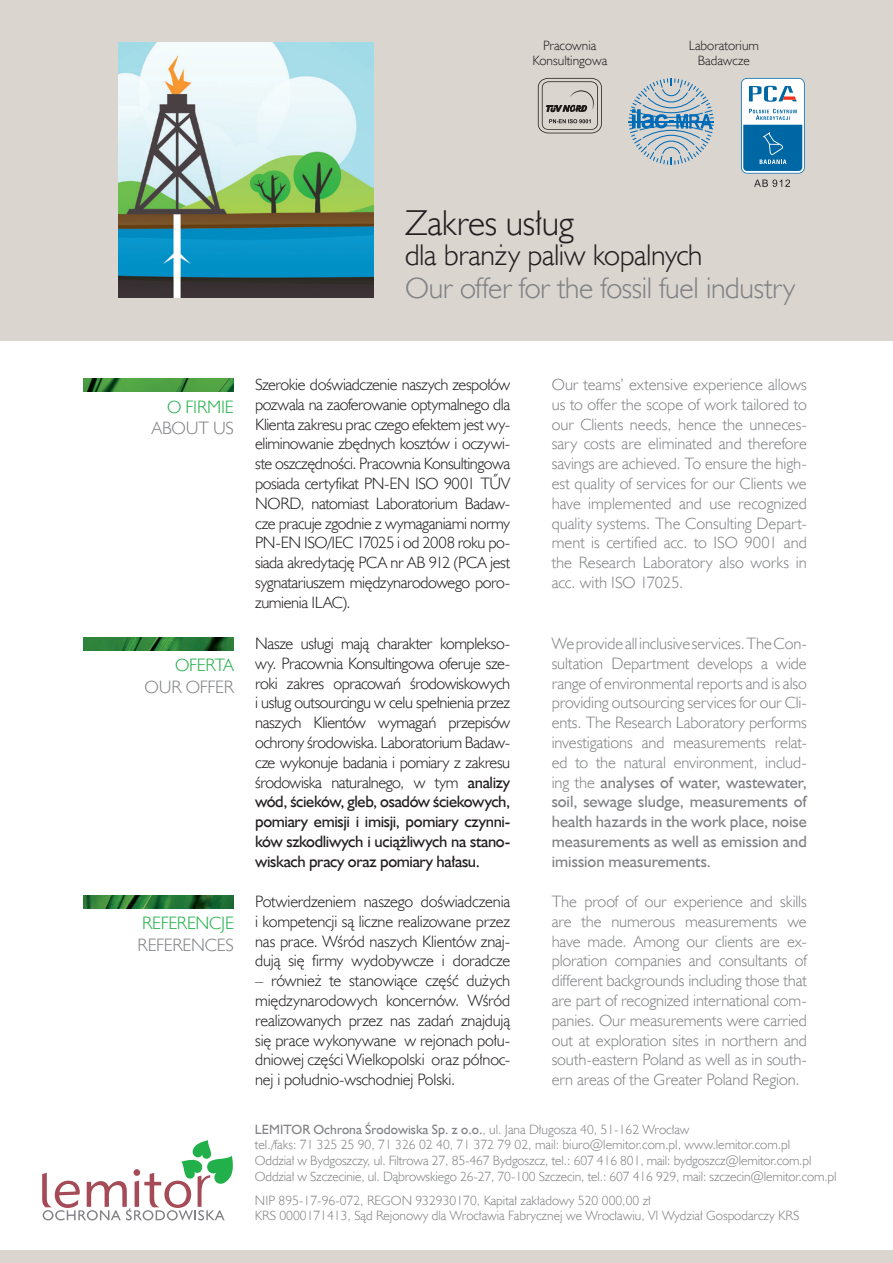
<style>
.page{position:relative;width:893px;height:1263px;background:#fff}
.page>*{position:absolute;margin:0;border:0;box-sizing:border-box;transform-origin:0 0}
.t1{font:36px "Humanst 521 Lt EU Normal";letter-spacing:-.01em;color:#231f20}
.t2{font:30px "Humanst 521 Lt EU Normal";letter-spacing:-.01em;color:#808285}
.t3{font:30px "Humanst 521 Lt EU Normal";letter-spacing:-.01em;color:#231f20}
.t4{font:18px "Humanst 521 Lt EU Normal";letter-spacing:-.01em;color:#808285}
.t5{font:18px "Humanst 521 Lt EU Normal";color:#22b04a}
.t6{font:16.5px/19.8px "Humanst 521 Lt EU Normal";letter-spacing:-.02em;color:#231f20;text-align:justify}
.t7{font:16.5px/19.8px "Humanst 521 Lt EU Normal";letter-spacing:-.005em;color:#808285;text-align:justify}
.t8{font:16.5px/19.8px "Humanst 521 EU Normal";color:#808285;text-align:justify}
.t9{font:16.5px/19.8px "Humanst 521 EU Normal";letter-spacing:-.02em;color:#231f20;text-align:justify}
.t10{font:13.5px/15.8px "Humanst 521 Lt EU Normal";color:#808285}
.t11{font:13.5px "Humanst 521 EU Normal";color:#808285}
.t12{font:13.5px/15px "Humanst 521 Lt EU Normal";color:#231f20;text-align:center}
.s1{font-family:"Humanst 521 EU Normal"}
.s2{font-family:"Humanst 521 Lt EU Normal"}
</style>
<div class="page">
<div style="left:0;top:0;width:893px;height:340px;background:#dbd5cf"></div>
<div style="left:0;top:1250px;width:893px;height:13px;background:#dbd5cf"></div>
<img style="left:118px;top:43px;width:255px;height:255px">
<svg style="left:42px;top:1140px;width:191px;height:80px"></svg>
<svg style="left:754px;top:180px;width:36px;height:7px"></svg>
<svg style="left:741px;top:78px;width:64px;height:96px;background:#77accd"></svg>
<svg style="left:538px;top:78px;width:64px;height:55px"></svg>
<svg style="left:629px;top:78px;width:85px;height:87px"></svg>
<img style="left:83px;top:895px;width:151px;height:13px">
<img style="left:83px;top:378px;width:151px;height:13px">
<img style="left:83px;top:637px;width:151px;height:13px">
<p class="t12" style="left:532px;top:38px;width:76px">Pracownia<br>Konsultingowa</p>
<p class="t12" style="left:689px;top:38px;width:72px">Laboratorium<br>Badawcze</p>
<h1 class="t1" style="left:405px;top:201px;width:170px">Zakres usług</h1>
<h2 class="t3" style="left:405px;top:237px;width:299px">dla branży paliw kopalnych</h2>
<h2 class="t2" style="left:405px;top:270px;width:392px">Our offer for the fossil fuel industry</h2>
<p class="t5" style="left:167px;top:395px;width:61px">ofirmie</p>
<p class="t4" style="left:152px;top:417px;width:13px">abo</p>
<p class="t4" style="left:186px;top:417px;width:48px">ut us</p>
<p class="t5" style="left:175px;top:654px;width:11px">oferta</p>
<p class="t4" style="left:145px;top:676px;width:52px">our offer</p>
<p class="t5" style="left:142px;top:912px;width:10px">referencje</p>
<p class="t4" style="left:138px;top:934px;width:98px">REFERENCES</p>
<p class="t6" style="left:255px;top:374px;width:257px">Szerokie doświadczenie naszych zespołów pozwala na zaoferowanie optymalnego dla Klienta zakresu prac czego efektem jest wy&shy;eliminowanie zbędnych kosztów i oczywi&shy;ste oszczędności. Pracownia Konsultingowa posiada certyfikat PN-EN ISO 9001 TŰV NORD, natomiast Laboratorium Badaw&shy;cze pracuje zgodnie z wymaganiami normy PN-EN ISO/IEC 17025 i od 2008 roku po&shy;siada akredytację PCA nr AB 912 (PCA jest sygnatariuszem międzynarodowego poro&shy;zumienia I LAC).</p>
<p class="t6" style="left:255px;top:633px;width:257px">Nasze usługi mają charakter komplekso&shy;wy. Pracownia Konsultingowa oferuje sze&shy;roki zakres opracowań środowiskowych i usług outsourcingu w celu spełnienia przez naszych Klientów wymagań przepisów ochrony środowiska. Laboratorium Badaw&shy;cze wykonuje badania i pomiary z zakresu środowiska naturalnego, w tym <span class="s1">analizy</span></p>
<p class="t9" style="left:255px;top:792px;width:257px">wód, ścieków, gleb, osadów ściekowych, pomiary emisji i imisji, pomiary czynni&shy;ków szkodliwych i uciążliwych na stano&shy;wiskach pracy oraz pomiary hałasu.</p>
<p class="t6" style="left:255px;top:891px;width:257px">Potwierdzeniem naszego doświadczenia i kompetencji są liczne realizowane przez nas prace. Wśród naszych Klientów znaj&shy;dują się firmy wydobywcze i doradcze</p>
<p class="t6" style="left:255px;top:970px;width:257px">– również te stanowiące część dużych międzynarodowych koncernów. Wśród realizowanych przez nas zadań znajdują się prace wykonywane w rejonach połu&shy;dniowej części Wielkopolski oraz północ&shy;nej i południo-wschodniej Polski.</p>
<p class="t7" style="left:552px;top:374px;width:257px">Our teams’ extensive experience allows us to offer the scope of work tailored to our Clients needs, hence the unneces&shy;sary costs are eliminated and therefore savings are achieved. To ensure the high&shy;est quality of services for our Clients we have implemented and use recognized quality systems. The Consulting Depart&shy;ment is certified acc. to ISO 9001 and the Research Laboratory also works in acc. with ISO 17025.</p>
<p class="t7" style="left:552px;top:633px;width:257px">We provide all inclusive services. The Con&shy;sultation Department develops a wide range of environmental reports and is also providing outsourcing services for our Cli&shy;ents. The Research Laboratory performs investigations and measurements relat&shy;ed to the natural environment, includ-</p>
<p class="t8" style="left:552px;top:772px;width:257px"><span class="s2">ing the</span> analyses of water, wastewater, soil, sewage sludge, measurements of health hazards in the work place, noise measurements as well as emission and imission measurements.</p>
<p class="t7" style="left:552px;top:891px;width:257px">The proof of our experience and skills are the numerous measurements we have made. Among our clients are ex&shy;ploration companies and consultants of different backgrounds including those that are part of recognized international com&shy;panies. Our measurements were carried out at exploration sites in northern and south-eastern Poland as well as in south&shy;ern areas of the Greater Poland Region.</p>
<p class="t11" style="left:255px;top:1121px;width:436px">Lemitor Ochrona Środowiska Sp. z o.o.<span class="s2">, ul. Jana Długosza 40, 51-162 Wrocław</span></p>
<p class="t10" style="left:255px;top:1137px;width:583px">tel./faks: 71 325 25 90, 71 326 02 40, 71 372 79 02, mail: biuro@lemitor.com.pl, www.lemitor.com.pl<br>Oddział w Bydgoszczy, ul. Filtrowa 27, 85-467 Bydgoszcz, tel.: 607 416 801, mail: bydgoszcz@lemitor.com.pl<br>Oddział w Szczecinie, ul. Dąbrowskiego 26-27, 70-100 Szczecin, tel.: 607 416 929, mail: szczecin@lemitor.com.pl</p>
<p class="t10" style="left:255px;top:1193px;width:546px;line-height:15.3px">NIP 895-17-96-072, REGON 932930170, Kapitał zakładowy 520 000,00 zł<br>KRS 0000171413, Sąd Rejonowy dla Wrocławia Fabrycznej we Wrocławiu, VI Wydział Gospodarczy KRS</p>
</div>
